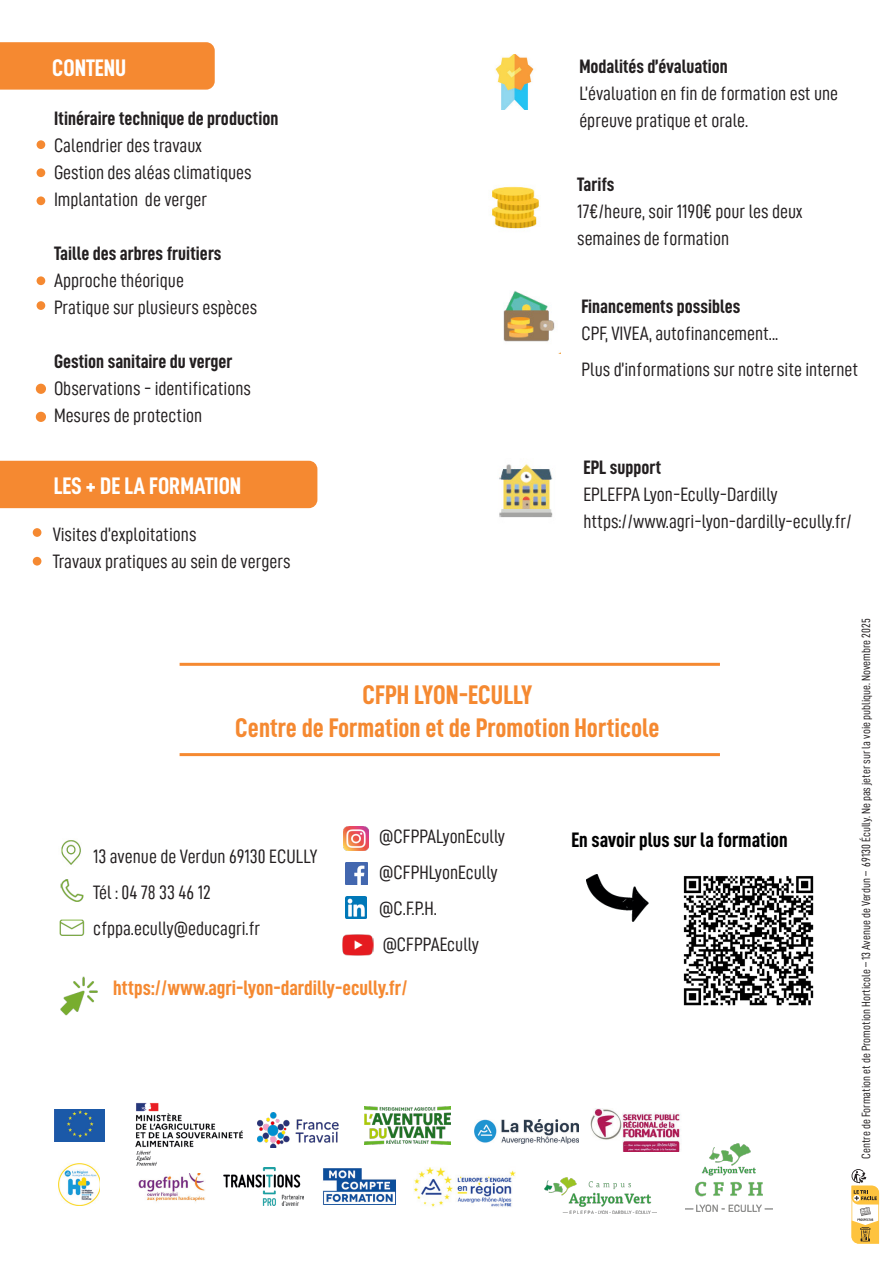
<style>
.page{position:relative;width:893px;height:1263px;background:#fff}
.page>*{position:absolute;margin:0;border:0;box-sizing:border-box;transform-origin:0 0}
.t1{font:27px "D DIN Condensed Bold";color:#f58931}
.t2{font:24px "D DIN Condensed Bold";color:#fff}
.t3{font:21px "D DIN Condensed Bold";color:#f58931}
.t4{font:21px "D DIN Condensed Bold";color:#000001}
.t5{font:19.5px/27px "D DIN Condensed";color:#231f20}
.t6{font:19.5px "D DIN Condensed Bold";color:#231f20}
.t7{font:12px "D DIN Condensed";color:#231f20}
.s1{font-family:"D DIN Condensed Bold"}
</style>
<div class="page">
<div style="left:0;top:42px;width:215px;height:48px;background:#f58931"></div>
<img style="left:503px;top:291px;width:57px;height:62px">
<img style="left:492px;top:186px;width:47px;height:43px">
<img style="left:499px;top:464px;width:54px;height:54px">
<div style="left:0;top:461px;width:317px;height:47px;background:#f58931"></div>
<div style="left:33px;top:528px;width:8px;height:9px;background:#f58931;border-radius:50%"></div>
<div style="left:33px;top:557px;width:8px;height:9px;background:#f58931;border-radius:50%"></div>
<img style="left:587px;top:875px;width:62px;height:47px">
<img style="left:344px;top:826px;width:24px;height:24px">
<img style="left:61px;top:840px;width:20px;height:25px">
<img style="left:59px;top:919px;width:26px;height:17px">
<img style="left:60px;top:879px;width:24px;height:23px">
<img style="left:345px;top:862px;width:22px;height:22px">
<img style="left:345px;top:896px;width:22px;height:22px">
<img style="left:342px;top:934px;width:32px;height:21px">
<img style="left:60px;top:976px;width:38px;height:40px">
<hr style="left:180px;top:753px;width:540px;height:3px;background:#f58931">
<hr style="left:180px;top:663px;width:540px;height:3px;background:#f58931">
<img style="left:54px;top:1109px;width:50px;height:32px">
<img style="left:58px;top:1164px;width:42px;height:42px">
<img style="left:138px;top:1173px;width:67px;height:29px">
<img style="left:224px;top:1168px;width:79px;height:37px">
<img style="left:414px;top:1167px;width:101px;height:40px">
<img style="left:590px;top:1109px;width:91px;height:42px">
<img style="left:323px;top:1168px;width:73px;height:37px">
<img style="left:135px;top:1103px;width:115px;height:70px">
<img style="left:474px;top:1119px;width:104px;height:24px">
<img style="left:683px;top:876px;width:131px;height:130px">
<div style="left:37px;top:140px;width:8px;height:9px;background:#f58931;border-radius:50%"></div>
<div style="left:37px;top:168px;width:8px;height:9px;background:#f58931;border-radius:50%"></div>
<div style="left:37px;top:196px;width:8px;height:9px;background:#f58931;border-radius:50%"></div>
<div style="left:37px;top:276px;width:8px;height:9px;background:#f58931;border-radius:50%"></div>
<div style="left:37px;top:301px;width:8px;height:9px;background:#f58931;border-radius:50%"></div>
<div style="left:37px;top:384px;width:8px;height:9px;background:#f58931;border-radius:50%"></div>
<div style="left:36px;top:384px;width:10px;height:10px;border:2px solid #f58931;border-radius:50%"></div>
<div style="left:37px;top:412px;width:8px;height:9px;background:#f58931;border-radius:50%"></div>
<div style="left:36px;top:412px;width:10px;height:10px;border:2px solid #f58931;border-radius:50%"></div>
<img style="left:495px;top:54px;width:39px;height:56px">
<img style="left:364px;top:1107px;width:86px;height:37px">
<img style="left:685px;top:1143px;width:87px;height:68px">
<img style="left:544px;top:1178px;width:113px;height:35px">
<img style="left:257px;top:1113px;width:82px;height:35px">
<svg style="left:851px;top:1169px;width:29px;height:75px"></svg>
<p class="t2" style="left:52px;top:54px;width:76px">CONTENU</p>
<p class="t6" style="left:54px;top:107px;width:226px">Itinéraire technique de production</p>
<p class="t5" style="left:54px;top:131px;width:150px">Calendrier des travaux</p>
<p class="t5" style="left:54px;top:158px;width:199px">Gestion des aléas climatiques</p>
<p class="t5" style="left:54px;top:185px;width:154px">Implantation de verger</p>
<p class="t6" style="left:54px;top:242px;width:169px">Taille des arbres fruitiers</p>
<p class="t5" style="left:54px;top:266px;width:131px">Approche théorique</p>
<p class="t5" style="left:54px;top:293px;width:205px">Pratique sur plusieurs espèces</p>
<p class="t6" style="left:54px;top:350px;width:180px">Gestion sanitaire du verger</p>
<p class="t5" style="left:54px;top:374px;width:199px">Observations - identifications</p>
<p class="t5" style="left:54px;top:401px;width:150px">Mesures de protection</p>
<p class="t2" style="left:54px;top:473px;width:189px">LES + DE LA FORMATION</p>
<p class="t5" style="left:53px;top:520px;width:145px">Visites d’exploitations</p>
<p class="t5" style="left:53px;top:547px;width:239px">Travaux pratiques au sein de vergers</p>
<p class="t6" style="left:579px;top:56px;width:150px">Modalités d’évaluation</p>
<p class="t5" style="left:579px;top:80px;width:260px">L’évaluation en fin de formation est une épreuve pratique et orale.</p>
<p class="t6" style="left:577px;top:173px;width:39px">Tarifs</p>
<p class="t5" style="left:577px;top:197px;width:227px">17€/heure, soir 1190€ pour les deux semaines de formation</p>
<p class="t6" style="left:581px;top:295px;width:160px">Financements possibles</p>
<p class="t5" style="left:581px;top:319px;width:198px">CPF, VIVEA, autofinancement...</p>
<p class="t5" style="left:581px;top:355px;width:278px">Plus d’informations sur notre site internet</p>
<p class="t5" style="left:583px;top:453px;width:196px"><span class="s1">EPL support<br></span>EPLEFPA Lyon-Ecully-Dardilly</p>
<p class="t5" style="left:583px;top:507px;width:270px">https://www.agri-lyon-dardilly-ecully.fr/</p>
<p class="t1" style="left:362px;top:680px;width:171px">CFPH LYON-ECULLY</p>
<p class="t1" style="left:235px;top:713px;width:426px">Centre de Formation et de Promotion Horticole</p>
<p class="t5" style="left:93px;top:843px;width:226px">13 avenue de Verdun 69130 ECULLY</p>
<p class="t5" style="left:93px;top:879px;width:119px">Tél : 04 78 33 46 12</p>
<p class="t5" style="left:93px;top:915px;width:168px">cfppa.ecully@educagri.fr</p>
<p class="t5" style="left:379px;top:822px;width:127px">@CFPPALyonEcully</p>
<p class="t5" style="left:379px;top:858px;width:120px">@CFPHLyonEcully</p>
<p class="t5" style="left:379px;top:894px;width:59px">@C.F.P.H.</p>
<p class="t5" style="left:383px;top:930px;width:98px">@CFPPAEcully</p>
<p class="t3" style="left:113px;top:976px;width:296px">https://www.agri-lyon-dardilly-ecully.fr/</p>
<p class="t4" style="left:571px;top:828px;width:218px">En savoir plus sur la formation</p>
<p class="t7" style="left:859px;top:1159px;width:542px;rotate:-90deg">Centre de Formation et de Promotion Horticole – 13 Avenue de Verdun – 69130 Écully. Ne pas jeter sur la voie publique. Novembre 2025</p>
</div>
